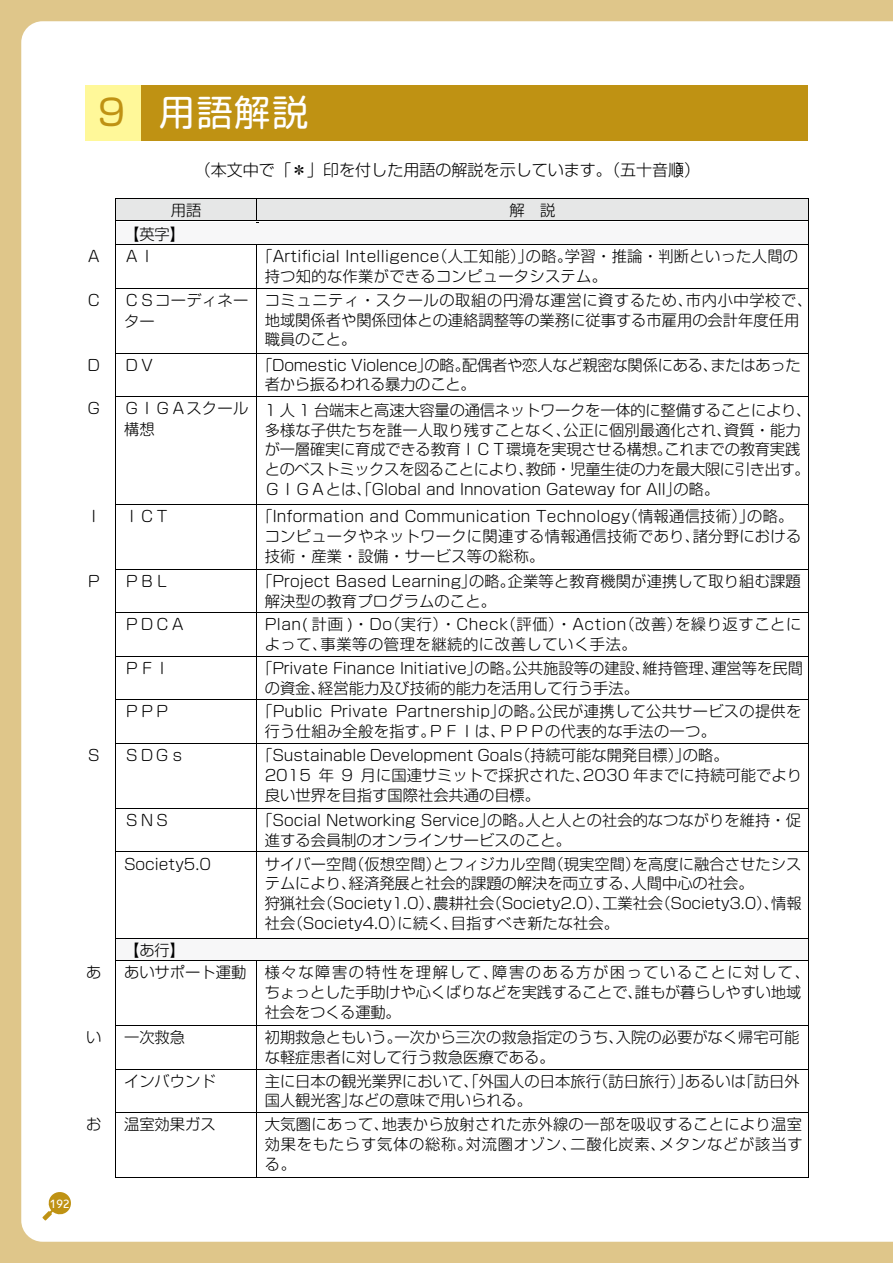
<style>
.page{position:relative;width:893px;height:1263px;background:#dfc68a}
.page>*{position:absolute;margin:0;border:0;box-sizing:border-box;transform-origin:0 0}
.t1{font:36px "Soft Go Std";color:#fff}
.t2{font:300 16.05px "Soft Go Std";color:#000}
.t3{font:300 15.3px/19.8px "Soft Go Std";color:#000}
.t4{font:300 15.3px/19.8px "Soft Go Std";letter-spacing:.02em;color:#000}
.t5{font:300 15.3px/19.8px "Soft Go Std";letter-spacing:.035em;color:#000}
.t6{font:12px "OCRB";color:#fff}
.s1{color:#bf9213}
</style>
<div class="page">
<div style="left:21px;top:21px;width:872px;height:1221px;background:#fff"></div>
<svg style="left:42px;top:1191px;width:30px;height:29px"></svg>
<div style="left:140px;top:85px;width:668px;height:55px;background:#bf9213"></div>
<div style="left:85px;top:85px;width:55px;height:55px;background:#fff899"></div>
<div style="left:116px;top:199px;width:140px;height:21px;background:#e6e7e7"></div>
<div style="left:257px;top:199px;width:551px;height:21px;background:#e6e7e7"></div>
<hr style="left:115px;top:198px;width:694px;height:1px;background:#000">
<div style="left:116px;top:223px;width:140px;height:21px;background:#f7f7f8"></div>
<div style="left:256px;top:223px;width:552px;height:21px;background:#f7f7f8"></div>
<hr style="left:116px;top:220px;width:140px;height:1px;background:#000">
<hr style="left:116px;top:222px;width:140px;height:1px;background:#000">
<svg style="left:256px;top:199px;width:3px;height:24px"></svg>
<hr style="left:259px;top:220px;width:549px;height:1px;background:#000">
<hr style="left:259px;top:222px;width:549px;height:1px;background:#000">
<svg style="left:115px;top:199px;width:1px;height:45px"></svg>
<svg style="left:808px;top:199px;width:1px;height:45px"></svg>
<hr style="left:115px;top:244px;width:694px;height:1px;background:#000">
<hr style="left:115px;top:245px;width:1px;height:43px;background:#000">
<hr style="left:256px;top:245px;width:1px;height:43px;background:#000">
<hr style="left:808px;top:245px;width:1px;height:43px;background:#000">
<hr style="left:115px;top:288px;width:694px;height:1px;background:#000">
<hr style="left:115px;top:288px;width:1px;height:65px;background:#000">
<hr style="left:256px;top:288px;width:1px;height:65px;background:#000">
<hr style="left:808px;top:288px;width:1px;height:65px;background:#000">
<hr style="left:115px;top:353px;width:694px;height:1px;background:#000">
<hr style="left:115px;top:353px;width:1px;height:43px;background:#000">
<hr style="left:256px;top:353px;width:1px;height:43px;background:#000">
<hr style="left:808px;top:353px;width:1px;height:43px;background:#000">
<hr style="left:115px;top:396px;width:694px;height:1px;background:#000">
<hr style="left:115px;top:397px;width:1px;height:107px;background:#000">
<hr style="left:256px;top:397px;width:1px;height:107px;background:#000">
<hr style="left:808px;top:397px;width:1px;height:107px;background:#000">
<hr style="left:115px;top:504px;width:694px;height:1px;background:#000">
<hr style="left:115px;top:505px;width:1px;height:64px;background:#000">
<hr style="left:256px;top:505px;width:1px;height:64px;background:#000">
<hr style="left:808px;top:505px;width:1px;height:64px;background:#000">
<hr style="left:115px;top:569px;width:694px;height:1px;background:#000">
<hr style="left:115px;top:570px;width:1px;height:42px;background:#000">
<hr style="left:256px;top:570px;width:1px;height:42px;background:#000">
<hr style="left:808px;top:570px;width:1px;height:42px;background:#000">
<hr style="left:115px;top:612px;width:694px;height:1px;background:#000">
<hr style="left:115px;top:613px;width:1px;height:43px;background:#000">
<hr style="left:256px;top:613px;width:1px;height:43px;background:#000">
<hr style="left:808px;top:613px;width:1px;height:43px;background:#000">
<hr style="left:115px;top:656px;width:694px;height:1px;background:#000">
<hr style="left:115px;top:657px;width:1px;height:42px;background:#000">
<hr style="left:256px;top:657px;width:1px;height:42px;background:#000">
<hr style="left:808px;top:657px;width:1px;height:42px;background:#000">
<hr style="left:115px;top:699px;width:694px;height:1px;background:#000">
<hr style="left:115px;top:700px;width:1px;height:43px;background:#000">
<hr style="left:256px;top:700px;width:1px;height:43px;background:#000">
<hr style="left:808px;top:700px;width:1px;height:43px;background:#000">
<hr style="left:115px;top:743px;width:694px;height:1px;background:#000">
<hr style="left:115px;top:744px;width:1px;height:64px;background:#000">
<hr style="left:256px;top:744px;width:1px;height:64px;background:#000">
<hr style="left:808px;top:744px;width:1px;height:64px;background:#000">
<hr style="left:115px;top:808px;width:694px;height:1px;background:#000">
<hr style="left:115px;top:809px;width:1px;height:42px;background:#000">
<hr style="left:256px;top:809px;width:1px;height:42px;background:#000">
<hr style="left:808px;top:809px;width:1px;height:42px;background:#000">
<hr style="left:115px;top:851px;width:694px;height:1px;background:#000">
<hr style="left:115px;top:852px;width:1px;height:86px;background:#000">
<hr style="left:256px;top:852px;width:1px;height:86px;background:#000">
<hr style="left:808px;top:852px;width:1px;height:86px;background:#000">
<div style="left:116px;top:939px;width:140px;height:21px;background:#f7f7f8"></div>
<div style="left:256px;top:939px;width:552px;height:21px;background:#f7f7f8"></div>
<hr style="left:115px;top:938px;width:694px;height:1px;background:#000">
<svg style="left:115px;top:939px;width:1px;height:21px"></svg>
<svg style="left:808px;top:939px;width:1px;height:21px"></svg>
<hr style="left:115px;top:960px;width:694px;height:1px;background:#000">
<hr style="left:115px;top:961px;width:1px;height:64px;background:#000">
<hr style="left:256px;top:961px;width:1px;height:64px;background:#000">
<hr style="left:808px;top:961px;width:1px;height:64px;background:#000">
<hr style="left:115px;top:1025px;width:694px;height:1px;background:#000">
<hr style="left:115px;top:1026px;width:1px;height:43px;background:#000">
<hr style="left:256px;top:1026px;width:1px;height:43px;background:#000">
<hr style="left:808px;top:1026px;width:1px;height:43px;background:#000">
<hr style="left:115px;top:1069px;width:694px;height:1px;background:#000">
<hr style="left:115px;top:1069px;width:1px;height:43px;background:#000">
<hr style="left:256px;top:1069px;width:1px;height:43px;background:#000">
<hr style="left:808px;top:1069px;width:1px;height:43px;background:#000">
<hr style="left:115px;top:1112px;width:694px;height:1px;background:#000">
<hr style="left:115px;top:1113px;width:1px;height:65px;background:#000">
<hr style="left:115px;top:1177px;width:141px;height:1px;background:#000">
<hr style="left:256px;top:1113px;width:1px;height:65px;background:#000">
<hr style="left:257px;top:1177px;width:551px;height:1px;background:#000">
<hr style="left:808px;top:1113px;width:1px;height:65px;background:#000">
<p class="t6" style="left:50px;top:1199px;width:22px">192</p>
<h1 class="t1" style="left:94px;top:87px;width:216px"><span class="s1">９</span> 用語解説</h1>
<p class="t2" style="left:195px;top:159px;width:507px">（本文中で「＊」印を付した用語の解説を示しています。（五十音順））</p>
<p class="t3" style="left:171px;top:199px;width:32px">用語</p>
<p class="t3" style="left:510px;top:199px;width:47px">解 説</p>
<p class="t3" style="left:124px;top:223px;width:63px">【英字】</p>
<p class="t3" style="left:86px;top:245px;width:17px">Ａ</p>
<p class="t3" style="left:124px;top:245px;width:32px">ＡＩ</p>
<p class="t3" style="left:86px;top:289px;width:17px">Ｃ</p>
<p class="t4" style="left:124px;top:288px;width:126px;line-height:21.3px">ＣＳコーディネーター</p>
<p class="t4" style="left:265px;top:245px;width:535px;text-indent:-8px">「Artificial Intelligence（人工知能）」の略。学習・推論・判断といった人間の持つ知的な作業ができるコンピュータシステム。</p>
<p class="t3" style="left:265px;top:289px;width:549px">コミュニティ・スクールの取組の円滑な運営に資するため、市内小中学校で、地域関係者や関係団体との連絡調整等の業務に従事する市雇用の会計年度任用職員のこと。</p>
<p class="t3" style="left:86px;top:354px;width:17px">Ｄ</p>
<p class="t3" style="left:124px;top:354px;width:32px">ＤＶ</p>
<p class="t3" style="left:265px;top:354px;width:538px;text-indent:-8px">「Domestic Violence」の略。配偶者や恋人など親密な関係にある、またはあった者から振るわれる暴力のこと。</p>
<p class="t3" style="left:86px;top:397px;width:17px">Ｇ</p>
<p class="t4" style="left:124px;top:396px;width:126px;line-height:21.3px">ＧＩＧＡスクール構想</p>
<p class="t3" style="left:265px;top:399px;width:548px">1 人 1 台端末と高速大容量の通信ネットワークを一体的に整備することにより、多様な子供たちを誰一人取り残すことなく、公正に個別最適化され、資質・能力が一層確実に育成できる教育ＩＣＴ環境を実現させる構想。これまでの教育実践とのベストミックスを図ることにより、教師・児童生徒の力を最大限に引き出す。ＧＩＧＡとは、「Global and Innovation Gateway for All」の略。</p>
<p class="t3" style="left:86px;top:505px;width:17px">Ｉ</p>
<p class="t3" style="left:124px;top:505px;width:47px">ＩＣＴ</p>
<p class="t4" style="left:265px;top:505px;width:538px;text-indent:-8px">「Information and Communication Technology（情報通信技術）」の略。コンピュータやネットワークに関連する情報通信技術であり、諸分野における技術・産業・設備・サービス等の総称。</p>
<p class="t3" style="left:86px;top:570px;width:17px">Ｐ</p>
<p class="t3" style="left:124px;top:570px;width:47px">ＰＢＬ</p>
<p class="t3" style="left:265px;top:570px;width:538px;text-indent:-8px">「Project Based Learning」の略。企業等と教育機関が連携して取り組む課題解決型の教育プログラムのこと。</p>
<p class="t3" style="left:124px;top:613px;width:63px">ＰＤＣＡ</p>
<p class="t5" style="left:265px;top:613px;width:538px">Plan( 計画 )・Do（実行）・Check（評価）・Action（改善）を繰り返すことによって、事業等の管理を継続的に改善していく手法。</p>
<p class="t3" style="left:124px;top:657px;width:47px">ＰＦＩ</p>
<p class="t3" style="left:265px;top:657px;width:540px;text-indent:-8px">「Private Finance Initiative」の略。公共施設等の建設、維持管理、運営等を民間の資金、経営能力及び技術的能力を活用して行う手法。</p>
<p class="t3" style="left:124px;top:700px;width:47px">ＰＰＰ</p>
<p class="t4" style="left:265px;top:700px;width:538px;text-indent:-8px">「Public Private Partnership」の略。公民が連携して公共サービスの提供を行う仕組み全般を指す。ＰＦＩは、ＰＰＰの代表的な手法の一つ。</p>
<p class="t3" style="left:86px;top:744px;width:17px">Ｓ</p>
<p class="t3" style="left:124px;top:744px;width:63px">ＳＤＧｓ</p>
<p class="t3" style="left:265px;top:744px;width:539px;text-indent:-8px">「Sustainable Development Goals（持続可能な開発目標）」の略。<br>2015 年 9 月に国連サミットで採択された、2030 年までに持続可能でより良い世界を目指す国際社会共通の目標。</p>
<p class="t3" style="left:124px;top:809px;width:47px">ＳＮＳ</p>
<p class="t3" style="left:265px;top:809px;width:538px;text-indent:-8px">「Social Networking Service」の略。人と人との社会的なつながりを維持・促進する会員制のオンラインサービスのこと。</p>
<p class="t3" style="left:124px;top:852px;width:89px">Society5.0</p>
<p class="t3" style="left:265px;top:852px;width:538px">サイバー空間（仮想空間）とフィジカル空間（現実空間）を高度に融合させたシステムにより、経済発展と社会的課題の解決を両立する、人間中心の社会。<br>狩猟社会（Society1.0）、農耕社会（Society2.0）、工業社会（Society3.0）、情報社会（Society4.0）に続く、目指すべき新たな社会。</p>
<p class="t3" style="left:124px;top:939px;width:63px">【あ行】</p>
<p class="t3" style="left:86px;top:961px;width:17px">あ</p>
<p class="t3" style="left:124px;top:961px;width:124px">あいサポート運動</p>
<p class="t3" style="left:265px;top:961px;width:547px">様々な障害の特性を理解して、障害のある方が困っていることに対して、ちょっとした手助けや心くばりなどを実践することで、誰もが暮らしやすい地域社会をつくる運動。</p>
<p class="t3" style="left:86px;top:1026px;width:17px">い</p>
<p class="t3" style="left:124px;top:1026px;width:63px">一次救急</p>
<p class="t3" style="left:265px;top:1026px;width:536px">初期救急ともいう。一次から三次の救急指定のうち、入院の必要がなく帰宅可能な軽症患者に対して行う救急医療である。</p>
<p class="t3" style="left:124px;top:1069px;width:93px">インバウンド</p>
<p class="t3" style="left:86px;top:1113px;width:17px">お</p>
<p class="t3" style="left:124px;top:1113px;width:93px">温室効果ガス</p>
<p class="t3" style="left:265px;top:1069px;width:536px">主に日本の観光業界において、「外国人の日本旅行（訪日旅行）」あるいは「訪日外国人観光客」などの意味で用いられる。</p>
<p class="t3" style="left:265px;top:1113px;width:539px;text-align:justify">大気圏にあって、地表から放射された赤外線の一部を吸収することにより温室効果をもたらす気体の総称。対流圏オゾン、二酸化炭素、メタンなどが該当する。</p>
</div>
